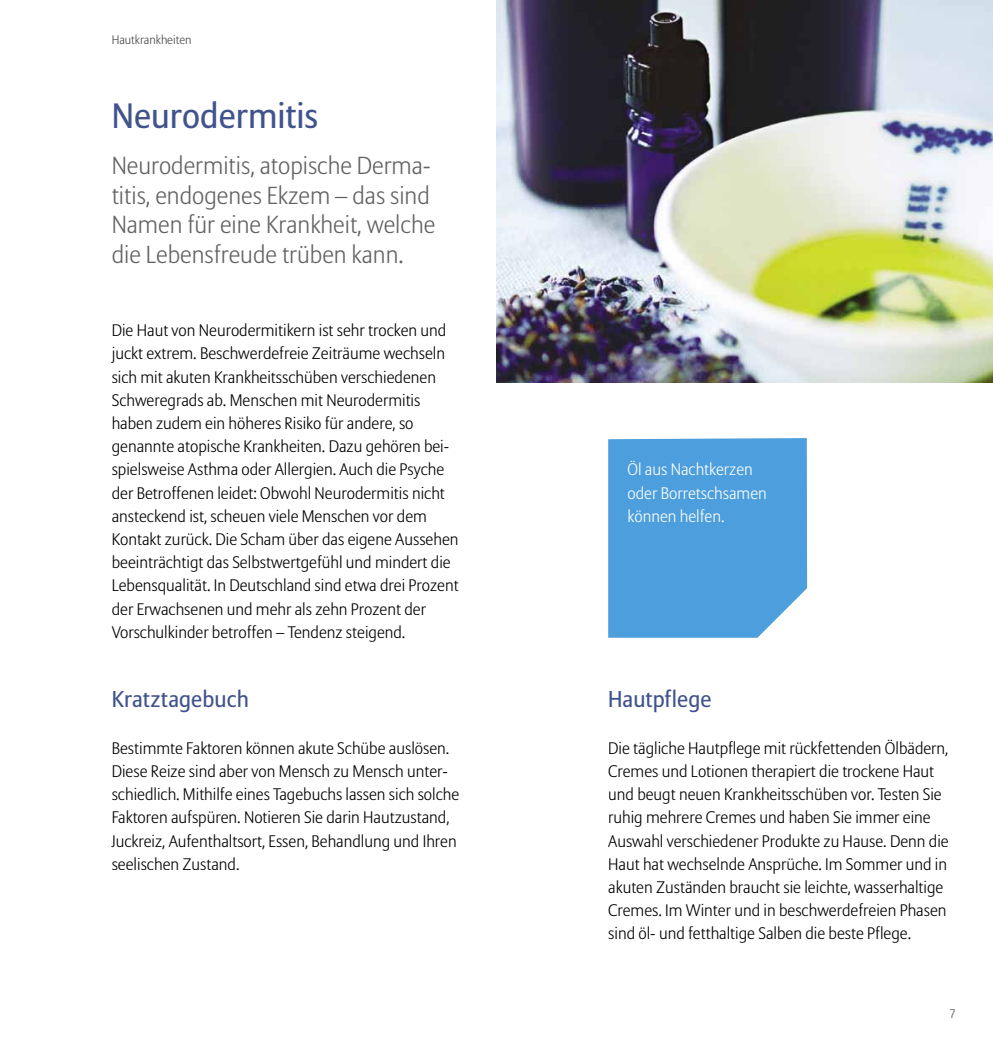
<style>
.page{position:relative;width:993px;height:1042px;background:#fff}
.page>*{position:absolute;margin:0;border:0;box-sizing:border-box;transform-origin:0 0}
.t1{font:35px "Allianz Sans";letter-spacing:.005em;color:#40538d}
.t2{font:300 24.5px/29.8px "Allianz Sans";color:#636363}
.t3{font:22.75px "Allianz Sans";letter-spacing:.005em;color:#40538d}
.t4{font:300 16.62px/23.1px "Allianz Sans";color:#000}
.t5{font:300 16.62px/23.3px "Allianz Sans";color:#fff}
.t6{font:300 12.25px "Allianz Sans";color:#484848}
</style>
<div class="page">
<img style="left:496px;top:0;width:496px;height:383px">
<svg style="left:608px;top:438px;width:198px;height:200px;background:#52a1dd"></svg>
<p class="t6" style="left:112px;top:32px;width:81px">Haut krankheiten</p>
<h1 class="t1" style="left:112px;top:94px;width:208px">Neurodermitis</h1>
<h2 class="t2" style="left:112px;top:152px;width:325px">Neurodermitis, atopische Derma&shy;titis, endogenes Ekzem – das sind<br>Namen für eine Krankheit, welche die Lebens freude trüben kann.</h2>
<p class="t4" style="left:112px;top:319px;width:348px">Die Haut von Neurodermitikern ist sehr trocken und juckt extrem. Beschwerdefreie Zeiträume wechseln sich mit akuten Krankheitsschüben verschiedenen Schweregrads ab. Menschen mit Neurodermitis haben zudem ein höheres Risiko für andere, so genannte atopische Krankheiten. Dazu gehören bei&shy;spielsweise Asthma oder Allergien. Auch die Psyche der Betroffenen leidet: Obwohl Neurodermitis nicht ansteckend ist, scheuen viele Menschen vor dem Kontakt zurück. Die Scham über das eigene Aussehen beeinträchtigt das Selbstwertgefühl und mindert die Lebensqualität. In Deutschland sind etwa drei Prozent der Erwachsenen und mehr als zehn Prozent der Vorschulkinder betroffen – Tendenz steigend.</p>
<h3 class="t3" style="left:112px;top:686px;width:139px">Kratztagebuch</h3>
<p class="t4" style="left:112px;top:737px;width:349px">Bestimmte Faktoren können akute Schübe auslösen.<br>Diese Reize sind aber von Mensch zu Mensch unter&shy;schiedlich. Mithilfe eines Tagebuchs lassen sich solche Faktoren aufspüren. Notieren Sie darin Hautzustand, Juckreiz, Aufent haltsort, Essen, Behandlung und Ihren seelischen Zustand.</p>
<p class="t5" style="left:627px;top:459px;width:141px">Öl aus Nachtkerzen oder Borretschsamen können helfen.</p>
<h3 class="t3" style="left:608px;top:686px;width:105px">Hautpflege</h3>
<p class="t4" style="left:608px;top:737px;width:342px">Die tägliche Hautpflege mit rückfettenden Ölbädern, Cremes und Lotionen therapiert die trockene Haut und beugt neuen Krankheitsschüben vor. Testen Sie ruhig mehrere Cremes und haben Sie immer eine Auswahl verschiedener Produkte zu Hause. Denn die Haut hat wechselnde Ansprüche. Im Sommer und in akuten Zuständen braucht sie leichte, wasserhaltige Cremes. Im Winter und in beschwerdefreien Phasen sind öl- und fetthaltige Salben die beste Pflege.</p>
<p class="t6" style="left:949px;top:1006px;width:8px">7</p>
</div>
